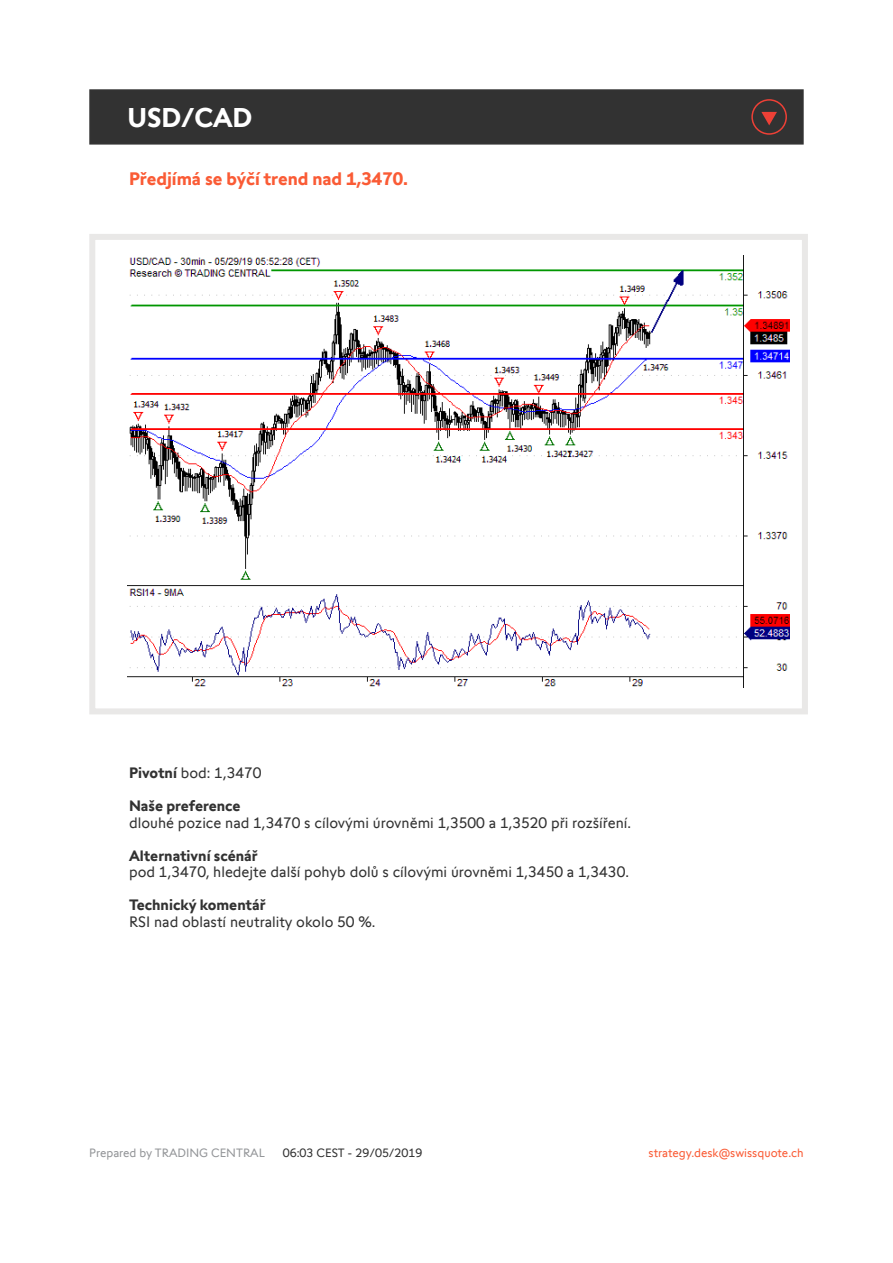
<style>
.page{position:relative;width:893px;height:1263px;background:#fff}
.page>*{position:absolute;margin:0;border:0;box-sizing:border-box;transform-origin:0 0}
.t1{font:700 27px "Swissquote CT";color:#fff}
.t2{font:700 18px "Swissquote CT";color:#fa5b35}
.t3{font:15px "Swissquote CT";color:#323232}
.t4{font:700 15px "Swissquote CT";color:#323232}
.t5{font:12px "Swissquote CT";color:#fa5b35}
.t6{font:12px "Swissquote CT";color:#939598}
.t7{font:12px "Swissquote CT";color:#323232}
.s1{font-weight:700}
</style>
<div class="page">
<div style="left:89px;top:234px;width:719px;height:480px;border:6px solid #e9e8e7"></div>
<div style="left:89px;top:89px;width:715px;height:56px;background:#323232;border:2px solid #323232"></div>
<img style="left:128px;top:255px;width:661px;height:432px">
<svg style="left:751px;top:99px;width:36px;height:36px"></svg>
<h1 class="t1" style="left:128px;top:101px;width:126px">USD/CAD</h1>
<p class="t2" style="left:129px;top:168px;width:281px">Předjímá se býčí trend nad 1,3470.</p>
<p class="t3" style="left:129px;top:764px;width:134px"><span class="s1">Pivotní</span> bod: 1,3470</p>
<p class="t4" style="left:129px;top:797px;width:113px">Naše preference</p>
<p class="t3" style="left:129px;top:814px;width:503px">dlouhé pozice nad 1,3470 s cílovými úrovněmi 1,3500 a 1,3520 při rozšíření.</p>
<p class="t4" style="left:129px;top:846px;width:130px">Alternativní scénář</p>
<p class="t3" style="left:129px;top:863px;width:501px">pod 1,3470, hledejte další pohyb dolů s cílovými úrovněmi 1,3450 a 1,3430.</p>
<p class="t4" style="left:129px;top:896px;width:138px">Technický komentář</p>
<p class="t3" style="left:129px;top:913px;width:248px">RSI nad oblastí neutrality okolo 50 %.</p>
<p class="t6" style="left:89px;top:1145px;width:177px">Prepared by TRADING CENTRAL</p>
<p class="t7" style="left:283px;top:1145px;width:141px">06:03 CEST - 29/05/2019</p>
<p class="t5" style="left:649px;top:1145px;width:157px">strategy.desk@swissquote.ch</p>
</div>
